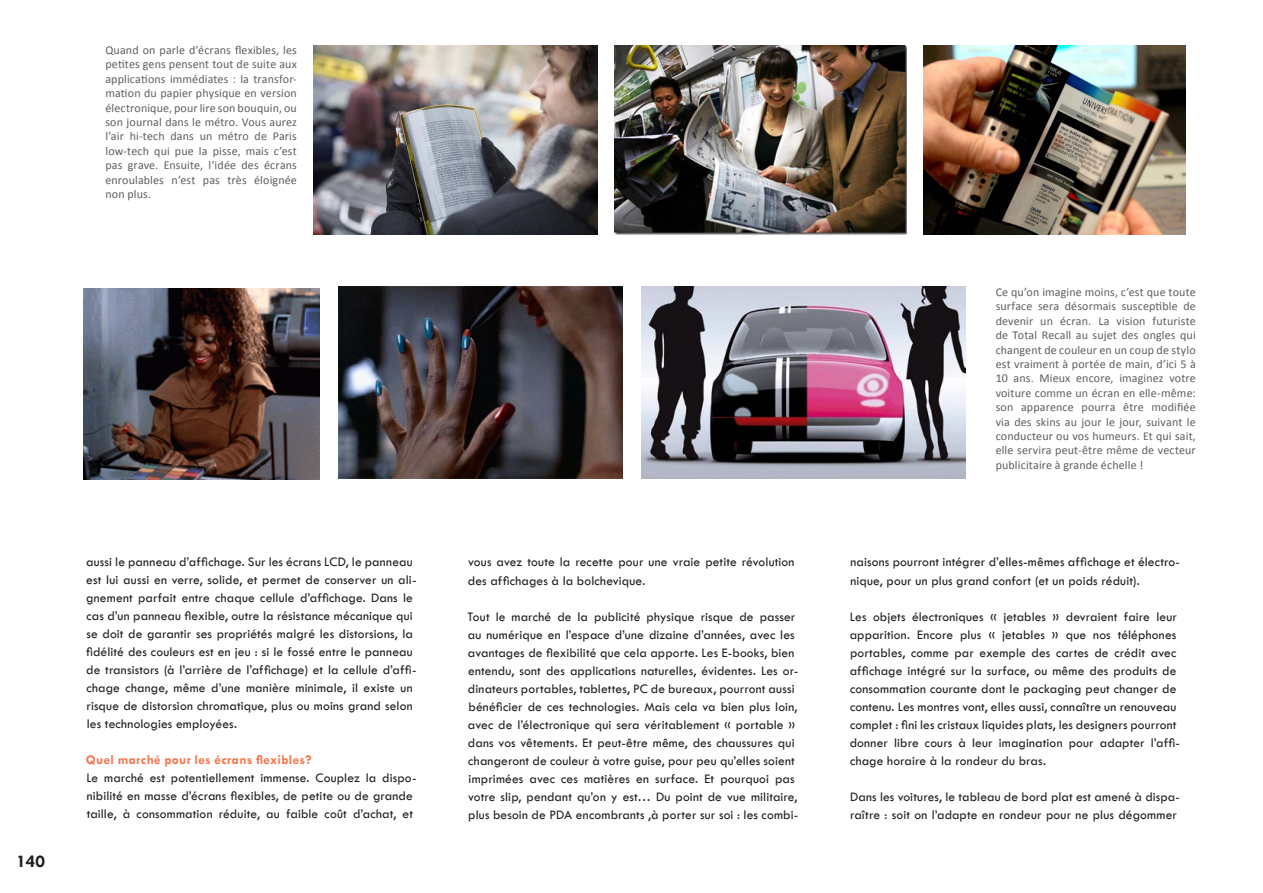
<style>
.page{position:relative;width:1263px;height:893px;background:#fff}
.page>*{position:absolute;margin:0;border:0;box-sizing:border-box;transform-origin:0 0}
.t1{font:700 18px "Tw Cen";color:#231f20}
.No_Hyphens_enfin_lim{font:13.5px/18px "Tw Cen";letter-spacing:.01em;color:#231f20}
.No_Hyphens_enfin_lim-2{font:700 13.5px "Tw Cen";letter-spacing:.025em;color:#f47850}
.calibri_commentaires{font:12px/14.4px "Calibri";letter-spacing:.01em;color:#5d5e60;text-align:justify}
</style>
<div class="page">
<img style="left:314px;top:45px;width:283px;height:189px">
<img style="left:614px;top:45px;width:292px;height:189px">
<img style="left:923px;top:45px;width:262px;height:189px">
<img style="left:339px;top:287px;width:283px;height:191px">
<img style="left:84px;top:288px;width:236px;height:191px">
<img style="left:641px;top:287px;width:325px;height:191px">
<p class="calibri_commentaires" style="left:105px;top:43px;width:193px">Quand on parle d’écrans flexibles, les petites gens pensent tout de suite aux applications immédiates : la transfor&shy;mation du papier physique en version électronique, pour lire son bouquin, ou son journal dans le métro. Vous aurez l’air hi-tech dans un métro de Paris low-tech qui pue la pisse, mais c’est pas grave. Ensuite, l’idée des écrans enroulables n’est pas très éloignée non plus.</p>
<p class="t1" style="left:16px;top:850px;width:30px">140</p>
<p class="No_Hyphens_enfin_lim" style="left:86px;top:553px;width:332px">aussi le panneau d’affichage. Sur les écrans LCD, le panneau est lui aussi en verre, solide, et permet de conserver un ali&shy;gnement parfait entre chaque cellule d’affichage. Dans le cas d’un panneau flexible, outre la résistance mécanique qui se doit de garantir ses propriétés malgré les distorsions, la fidélité des couleurs est en jeu : si le fossé entre le panneau de transistors (à l’arrière de l’affichage) et la cellule d’affi&shy;chage change, même d’une manière minimale, il existe un risque de distorsion chromatique, plus ou moins grand selon les technologies employées.</p>
<p class="No_Hyphens_enfin_lim-2" style="left:86px;top:751px;width:227px">Quel marché pour les écrans flexibles?</p>
<p class="No_Hyphens_enfin_lim" style="left:86px;top:769px;width:332px">Le marché est potentiellement immense. Couplez la dispo&shy;nibilité en masse d’écrans flexibles, de petite ou de grande taille, à consommation réduite, au faible coût d’achat, et</p>
<p class="No_Hyphens_enfin_lim" style="left:468px;top:553px;width:328px">vous avez toute la recette pour une vraie petite révolution des affichages à la bolchevique.</p>
<p class="No_Hyphens_enfin_lim" style="left:468px;top:607px;width:332px">Tout le marché de la publicité physique risque de passer au numérique en l’espace d’une dizaine d’années, avec les avantages de flexibilité que cela apporte. Les E-books, bien entendu, sont des applications naturelles, évidentes. Les or&shy;dinateurs portables, tablettes, PC de bureaux, pourront aussi bénéficier de ces technologies. Mais cela va bien plus loin, avec de l’électronique qui sera véritablement « portable » dans vos vêtements. Et peut-être même, des chaussures qui changeront de couleur à votre guise, pour peu qu’elles soient imprimées avec ces matières en surface. Et pourquoi pas votre slip, pendant qu’on y est… Du point de vue militaire, plus besoin de PDA encombrants ,à porter sur soi : les combi-</p>
<p class="calibri_commentaires" style="left:996px;top:285px;width:202px">Ce qu’on imagine moins, c’est que toute surface sera désormais susceptible de devenir un écran. La vision futuriste de Total Recall au sujet des ongles qui changent de couleur en un coup de stylo est vraiment à portée de main, d’ici 5 à 10 ans. Mieux encore, imaginez votre voiture comme un écran en elle-même: son apparence pourra être modifiée via des skins au jour le jour, suivant le conducteur ou vos humeurs. Et qui sait, elle servira peut-être même de vecteur publicitaire à grande échelle !</p>
<p class="No_Hyphens_enfin_lim" style="left:850px;top:553px;width:331px">naisons pourront intégrer d’elles-mêmes affichage et électro&shy;nique, pour un plus grand confort (et un poids réduit).</p>
<p class="No_Hyphens_enfin_lim" style="left:850px;top:607px;width:332px">Les objets électroniques « jetables » devraient faire leur apparition. Encore plus « jetables » que nos téléphones portables, comme par exemple des cartes de crédit avec affichage intégré sur la surface, ou même des produits de consommation courante dont le packaging peut changer de contenu. Les montres vont, elles aussi, connaître un renouveau complet : fini les cristaux liquides plats, les designers pourront donner libre cours à leur imagination pour adapter l’affi&shy;chage horaire à la rondeur du bras.</p>
<p class="No_Hyphens_enfin_lim" style="left:850px;top:788px;width:331px">Dans les voitures, le tableau de bord plat est amené à dispa&shy;raître : soit on l’adapte en rondeur pour ne plus dégommer</p>
</div>
